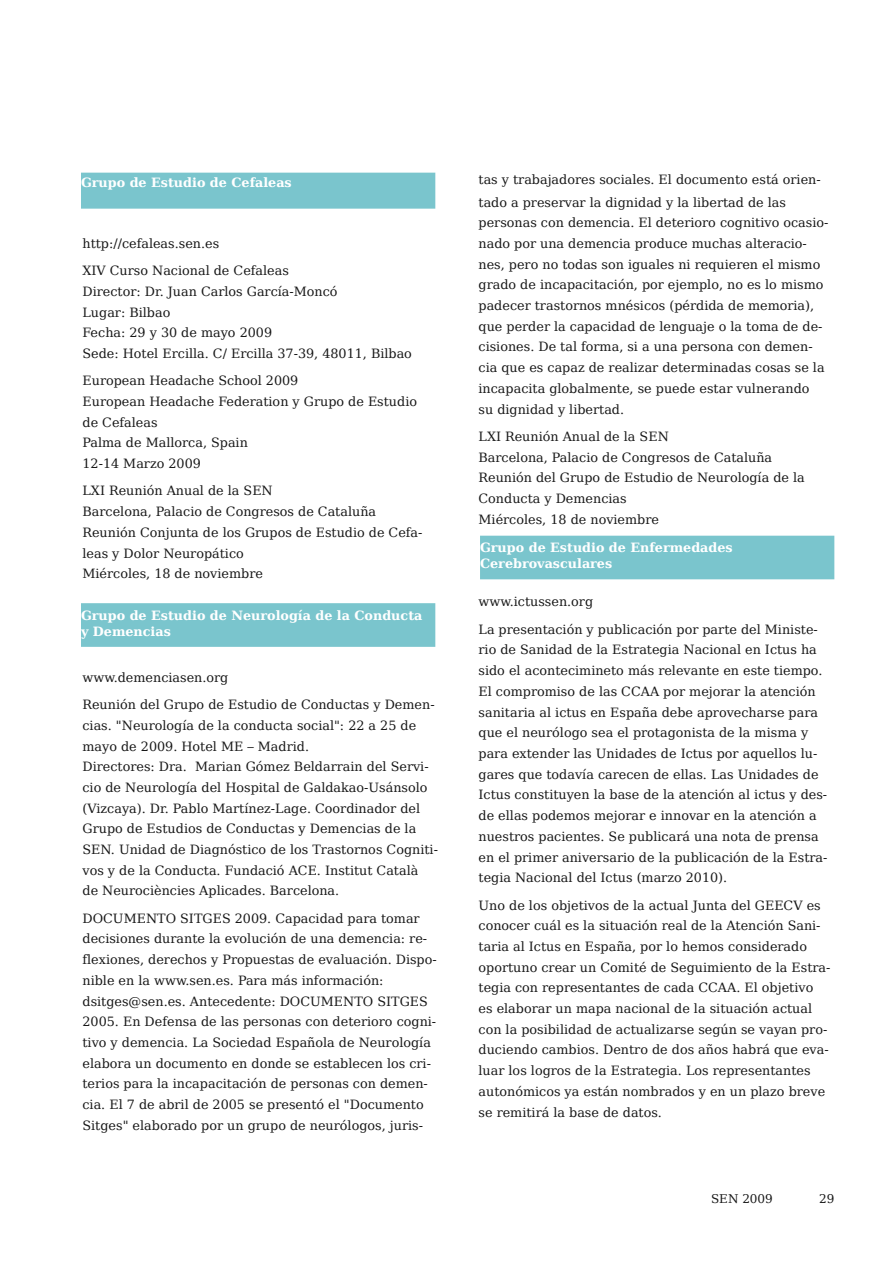
<style>
.page{position:relative;width:893px;height:1263px;background:#fff}
.page>*{position:absolute;margin:0;border:0;box-sizing:border-box;transform-origin:0 0}
.t1{font:12.75px/20.7px "Bitstream Vera Serif";color:#171717}
.t2{font:700 12.75px/15.6px "Bitstream Vera Serif";color:#fff}
.t3{font:12px "Bitstream Vera Serif";color:#171717}
</style>
<div class="page">
<div style="left:81px;top:173px;width:354px;height:36px;background:#7ac5cd"></div>
<div style="left:480px;top:536px;width:354px;height:43px;background:#7ac5cd"></div>
<div style="left:81px;top:603px;width:354px;height:44px;background:#7ac5cd"></div>
<p class="t2" style="left:81px;top:175px;width:212px">Grupo de Estudio de Cefaleas</p>
<p class="t1" style="left:82px;top:230px;width:208px;line-height:27.3px">http://cefaleas.sen.es<br>XIV Curso Nacional de Cefaleas</p>
<p class="t1" style="left:82px;top:281px;width:331px">Director: Dr. Juan Carlos García-Moncó<br>Lugar: Bilbao<br>Fecha: 29 y 30 de mayo 2009<br>Sede: Hotel Ercilla. C/ Ercilla 37-39, 48011, Bilbao</p>
<p class="t1" style="left:82px;top:371px;width:336px">European Headache School 2009<br>European Headache Federation y Grupo de Estudio de Cefaleas<br>Palma de Mallorca, Spain<br>12-14 Marzo 2009</p>
<p class="t1" style="left:82px;top:481px;width:342px">LXI Reunión Anual de la SEN<br>Barcelona, Palacio de Congresos de Cataluña Reunión Conjunta de los Grupos de Estudio de Cefa&shy;leas y Dolor Neuropático<br>Miércoles, 18 de noviembre</p>
<p class="t2" style="left:81px;top:608px;width:343px">Grupo de Estudio de Neurología de la Conducta y Demencias</p>
<p class="t1" style="left:82px;top:664px;width:354px;line-height:27.3px">www.demenciasen.org<br>Reunión del Grupo de Estudio de Conductas y Demen-</p>
<p class="t1" style="left:82px;top:715px;width:357px">cias. "Neurología de la conducta social": 22 a 25 de mayo de 2009. Hotel ME – Madrid.<br>Directores: Dra. Marian Gómez Beldarrain del Servi&shy;cio de Neurología del Hospital de Galdakao-Usánsolo (Vizcaya). Dr. Pablo Martínez-Lage. Coordinador del Grupo de Estudios de Conductas y Demencias de la SEN. Unidad de Diagnóstico de los Trastornos Cogniti&shy;vos y de la Conducta. Fundació ACE. Institut Català<br>de Neurociències Aplicades. Barcelona.</p>
<p class="t1" style="left:82px;top:908px;width:356px">DOCUMENTO SITGES 2009. Capacidad para tomar decisiones durante la evolución de una demencia: re&shy;flexiones, derechos y Propuestas de evaluación. Dispo&shy;nible en la www.sen.es. Para más información: dsitges@sen.es. Antecedente: DOCUMENTO SITGES 2005. En Defensa de las personas con deterioro cogni&shy;tivo y demencia. La Sociedad Española de Neurología elabora un documento en donde se establecen los cri&shy;terios para la incapacitación de personas con demen&shy;cia. El 7 de abril de 2005 se presentó el "Documento Sitges" elaborado por un grupo de neurólogos, juris-</p>
<p class="t1" style="left:478px;top:169px;width:344px;line-height:22.4px">tas y trabajadores sociales. El documento está orien&shy;tado a preservar la dignidad y la libertad de las</p>
<p class="t1" style="left:478px;top:212px;width:351px">personas con demencia. El deterioro cognitivo ocasio&shy;nado por una demencia produce muchas alteracio&shy;nes, pero no todas son iguales ni requieren el mismo grado de incapacitación, por ejemplo, no es lo mismo padecer trastornos mnésicos (pérdida de memoria), que perder la capacidad de lenguaje o la toma de de&shy;cisiones. De tal forma, si a una persona con demen&shy;cia que es capaz de realizar determinadas cosas se la incapacita globalmente, se puede estar vulnerando<br>su dignidad y libertad.</p>
<p class="t1" style="left:478px;top:426px;width:328px">LXI Reunión Anual de la SEN<br>Barcelona, Palacio de Congresos de Cataluña Reunión del Grupo de Estudio de Neurología de la Conducta y Demencias<br>Miércoles, 18 de noviembre</p>
<p class="t2" style="left:480px;top:540px;width:254px">Grupo de Estudio de Enfermedades<br>Cerebrovasculares</p>
<p class="t1" style="left:478px;top:588px;width:341px;line-height:27.3px">www.ictussen.org<br>La presentación y publicación por parte del Ministe-</p>
<p class="t1" style="left:478px;top:640px;width:350px">rio de Sanidad de la Estrategia Nacional en Ictus ha sido el acontecimineto más relevante en este tiempo.<br>El compromiso de las CCAA por mejorar la atención sanitaria al ictus en España debe aprovecharse para que el neurólogo sea el protagonista de la misma y para extender las Unidades de Ictus por aquellos lu&shy;gares que todavía carecen de ellas. Las Unidades de Ictus constituyen la base de la atención al ictus y des&shy;de ellas podemos mejorar e innovar en la atención a nuestros pacientes. Se publicará una nota de prensa en el primer aniversario de la publicación de la Estra&shy;tegia Nacional del Ictus (marzo 2010).</p>
<p class="t1" style="left:478px;top:895px;width:353px">Uno de los objetivos de la actual Junta del GEECV es conocer cuál es la situación real de la Atención Sani&shy;taria al Ictus en España, por lo hemos considerado oportuno crear un Comité de Seguimiento de la Estra&shy;tegia con representantes de cada CCAA. El objetivo es elaborar un mapa nacional de la situación actual con la posibilidad de actualizarse según se vayan pro&shy;duciendo cambios. Dentro de dos años habrá que eva&shy;luar los logros de la Estrategia. Los representantes autonómicos ya están nombrados y en un plazo breve se remitirá la base de datos.</p>
<p class="t3" style="left:711px;top:1192px;width:63px">SEN 2009</p>
<p class="t3" style="left:819px;top:1192px;width:17px">29</p>
</div>
